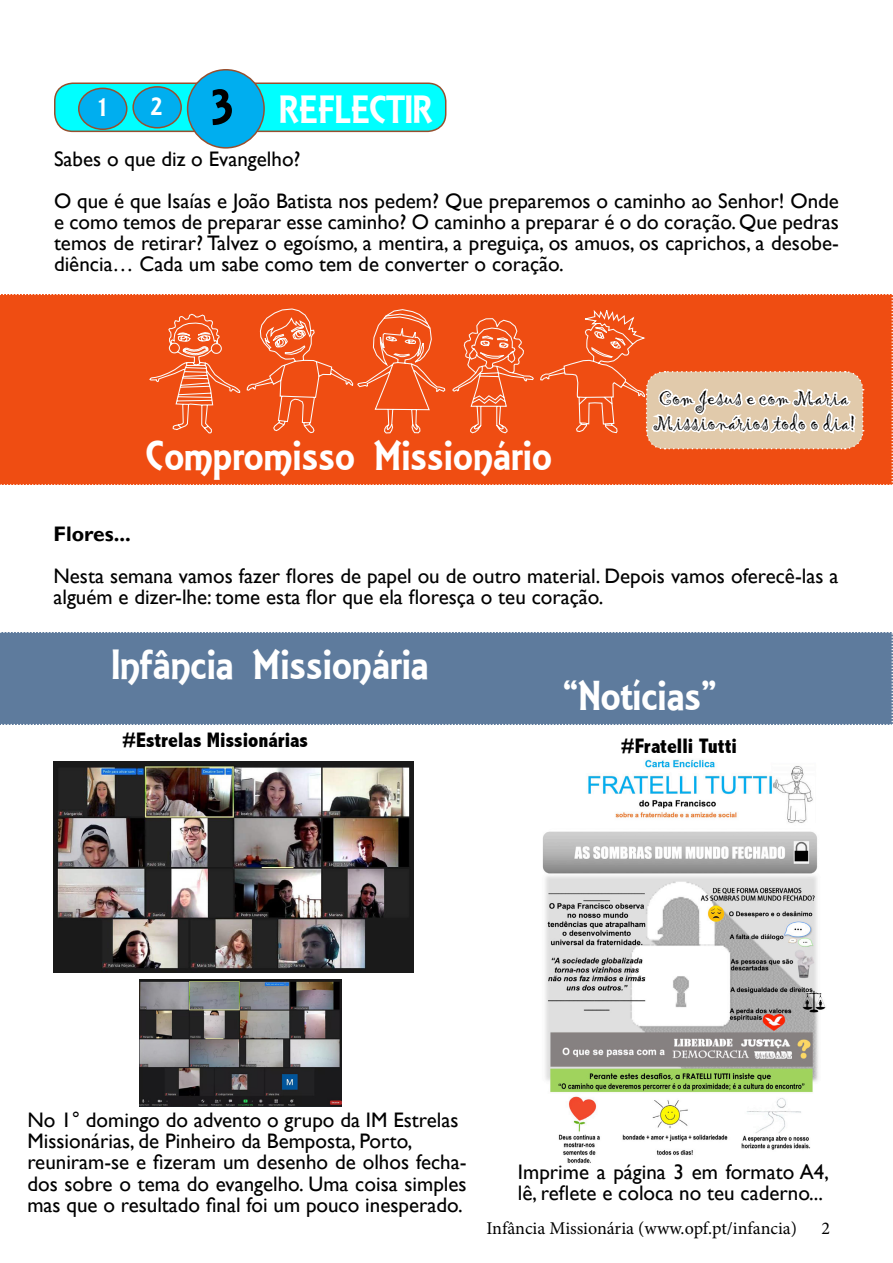
<style>
.page{position:relative;width:893px;height:1263px;background:#fff}
.page>*{position:absolute;margin:0;border:0;box-sizing:border-box;transform-origin:0 0}
.t1{font:54px "ARESSENCE";color:#000}
.t2{font:45px "ARESSENCE";color:#fff}
.t3{font:42px "ARESSENCE";color:#fff}
.t4{font:27px "ARESSENCE";color:#fff}
.t5{font:21px/21px "Gill Sans";color:#000;text-align:justify}
.t6{font:21px/25.2px "Gigi";color:#000}
.t7{font:800 condensed 21px "Abadi";color:#000}
.t8{font:700 21px "Gill Sans";color:#000}
.t9{font:18px "Minion Pro";color:#000}
</style>
<div class="page">
<div style="left:55px;top:83px;width:391px;height:48px;background:#0ff;border-radius:18px"></div>
<div style="left:54px;top:83px;width:392px;height:49px;border:2px solid #984f2e;border-radius:18px"></div>
<div style="left:188px;top:70px;width:76px;height:78px;background:#00aeef;border-radius:50%"></div>
<div style="left:187px;top:69px;width:78px;height:80px;border:2px solid #984f2e;border-radius:50%"></div>
<div style="left:79px;top:88px;width:48px;height:41px;background:#00aeef;border-radius:50%"></div>
<div style="left:78px;top:88px;width:50px;height:42px;border:2px solid #984f2e;border-radius:50%"></div>
<div style="left:133px;top:87px;width:48px;height:41px;background:#00aeef;border-radius:50%"></div>
<div style="left:132px;top:86px;width:50px;height:42px;border:2px solid #984f2e;border-radius:50%"></div>
<svg style="left:0;top:294px;width:893px;height:191px;background:#ee602b"></svg>
<div style="left:0;top:632px;width:893px;height:93px;background:#5e7b9d"></div>
<img style="left:53px;top:762px;width:360px;height:210px">
<img style="left:140px;top:979px;width:201px;height:127px">
<img style="left:542px;top:759px;width:284px;height:404px">
<p class="t4" style="left:98px;top:92px;width:9px">1</p>
<p class="t4" style="left:150px;top:91px;width:13px">2</p>
<p class="t1" style="left:211px;top:77px;width:24px">3</p>
<p class="t3" style="left:279px;top:86px;width:155px">REFLECTIR</p>
<p class="t5" style="left:54px;top:148px;width:248px">Sabes o que diz o Evangelho?</p>
<p class="t5" style="left:54px;top:190px;width:786px">O que é que Isaías e João Batista nos pedem? Que preparemos o caminho ao Senhor! Onde e como temos de preparar esse caminho? O caminho a preparar é o do coração. Que pedras temos de retirar? Talvez o egoísmo, a mentira, a preguiça, os amuos, os caprichos, a desobe&shy;diência… Cada um sabe como tem de converter o coração.</p>
<p class="t2" style="left:146px;top:430px;width:407px">Compromisso Missionário</p>
<p class="t6" style="left:653px;top:386px;width:204px">Com Jesus e com Maria<br>Missionários todo o dia!</p>
<p class="t8" style="left:53px;top:522px;width:79px">Flores...</p>
<p class="t5" style="left:53px;top:566px;width:786px">Nesta semana vamos fazer flores de papel ou de outro material. Depois vamos oferecê-las a alguém e dizer-lhe: tome esta flor que ela floresça o teu coração.</p>
<p class="t2" style="left:111px;top:639px;width:319px">Infância Missionária</p>
<p class="t2" style="left:563px;top:670px;width:155px">“Notícias”</p>
<p class="t7" style="left:122px;top:728px;width:187px">#Estrelas Missionárias</p>
<p class="t7" style="left:621px;top:733px;width:118px">#Fratelli Tutti</p>
<p class="t5" style="left:27px;top:1110px;width:433px">No 1° domingo do advento o grupo da IM Estrelas</p>
<p class="t5" style="left:27px;top:1131px;width:386px">Missionárias, de Pinheiro da Bemposta, Porto,</p>
<p class="t5" style="left:27px;top:1152px;width:441px">reuniram-se e fizeram um desenho de olhos fecha&shy;dos sobre o tema do evangelho. Uma coisa simples mas que o resultado final foi um pouco inesperado.</p>
<p class="t5" style="left:518px;top:1162px;width:313px">Imprime a página 3 em formato A4, lê, reflete e coloca no teu caderno...</p>
<p class="t9" style="left:486px;top:1216px;width:312px">Infância Missionária (www.opf.pt/infancia)</p>
<p class="t9" style="left:822px;top:1216px;width:10px">2</p>
</div>
